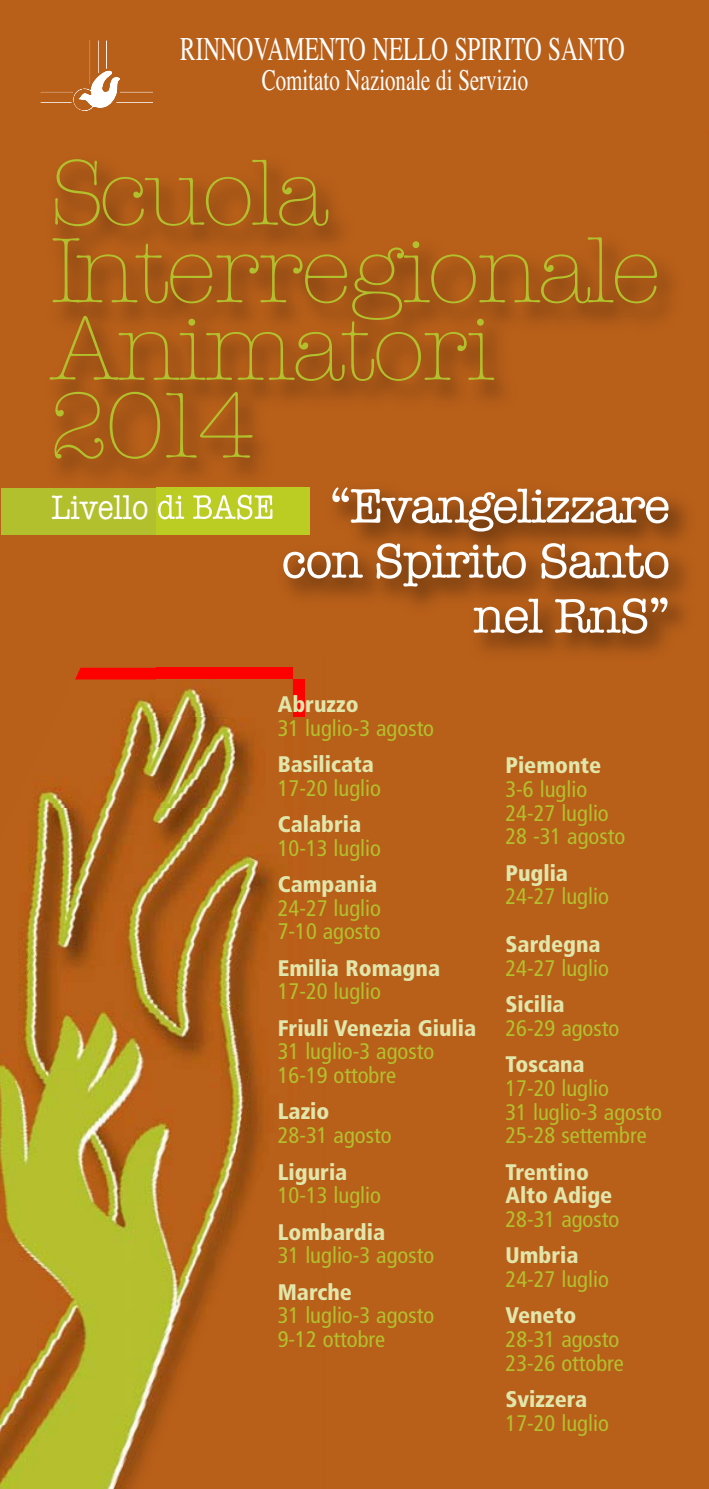
<style>
.page{position:relative;width:709px;height:1489px;background:#fff}
.page>*{position:absolute;margin:0;border:0;box-sizing:border-box;transform-origin:0 0}
.t1{font:300 95px/77.5px "American Typewriter";letter-spacing:-.03em;color:#b3c02d}
.t2{font:50px/55px "American Typewriter";letter-spacing:-.03em;color:#fff;text-align:right}
.t3{font:33.25px "Times";color:#fff;scale:.7 1}
.t4{font:30px "Times";color:#fff;scale:.7 1}
.t5{font:condensed 22.5px/23.8px "Frutiger";color:#b3c02d}
.t6{font:900 condensed 22.5px/23.8px "Frutiger";color:#e1e6ab}
.s1{font-size:35px}
</style>
<div class="page">
<div style="left:0;top:0;width:709px;height:1488px;background:#b85f1a"></div>
<img style="left:24px;top:808px;width:251px;height:335px">
<img style="left:40px;top:40px;width:113px;height:71px">
<img style="left:1px;top:167px;width:671px;height:550px">
<img style="left:75px;top:667px;width:81px;height:12px">
<img style="left:15px;top:679px;width:278px;height:129px">
<div style="left:1px;top:487px;width:308px;height:47px;background:#b3c02d"></div>
<img style="left:156px;top:466px;width:531px;height:250px">
<img style="left:156px;top:656px;width:169px;height:60px">
<img style="left:156px;top:679px;width:148px;height:37px">
<img style="left:156px;top:487px;width:153px;height:47px">
<img style="left:258px;top:1024px;width:3px;height:124px">
<img style="left:24px;top:949px;width:234px;height:5px">
<img style="left:0;top:954px;width:258px;height:534px">
<h3 class="t3" style="left:180px;top:29px;width:637px">RINNOVAMENTO NELLO SPIRITO SANTO</h3>
<h3 class="t4" style="left:262px;top:62px;width:382px">Comitato Nazionale di Servizio</h3>
<h1 class="t1" style="left:50px;top:151px;width:613px">Scuola<br>Interregionale<br>Animatori<br>2014</h1>
<h2 class="t2" style="left:51px;top:476px;width:620px"><span class="s1">Livello di BASE</span> “Evangelizzare con Spirito Santo<br>nel RnS”</h2>
<p class="t6" style="left:278px;top:693px;width:82px">Abruzzo</p>
<p class="t5" style="left:278px;top:717px;width:158px">31 luglio-3 agosto</p>
<p class="t6" style="left:278px;top:753px;width:98px">Basilicata</p>
<p class="t5" style="left:278px;top:777px;width:105px">17-20 luglio</p>
<p class="t6" style="left:278px;top:813px;width:85px">Calabria</p>
<p class="t5" style="left:278px;top:837px;width:105px">10-13 luglio</p>
<p class="t6" style="left:278px;top:873px;width:101px">Campania</p>
<p class="t5" style="left:278px;top:897px;width:105px">24-27 luglio<br>7-10 agosto</p>
<p class="t6" style="left:278px;top:957px;width:164px">Emilia Romagna</p>
<p class="t5" style="left:278px;top:981px;width:105px">17-20 luglio</p>
<p class="t6" style="left:278px;top:1017px;width:200px">Friuli Venezia Giulia</p>
<p class="t5" style="left:278px;top:1041px;width:158px">31 luglio-3 agosto<br>16-19 ottobre</p>
<p class="t6" style="left:278px;top:1101px;width:53px">Lazio</p>
<p class="t5" style="left:278px;top:1125px;width:115px">28-31 agosto</p>
<p class="t6" style="left:278px;top:1161px;width:71px">Liguria</p>
<p class="t5" style="left:278px;top:1185px;width:105px">10-13 luglio</p>
<p class="t6" style="left:278px;top:1221px;width:109px">Lombardia</p>
<p class="t5" style="left:278px;top:1245px;width:158px">31 luglio-3 agosto</p>
<p class="t6" style="left:278px;top:1281px;width:76px">Marche</p>
<p class="t5" style="left:278px;top:1305px;width:158px">31 luglio-3 agosto<br>9-12 ottobre</p>
<p class="t6" style="left:505px;top:755px;width:97px">Piemonte</p>
<p class="t5" style="left:505px;top:779px;width:121px">3-6 luglio<br>24-27 luglio<br>28 -31 agosto</p>
<p class="t6" style="left:505px;top:862px;width:64px">Puglia</p>
<p class="t5" style="left:505px;top:886px;width:105px">24-27 luglio</p>
<p class="t6" style="left:505px;top:934px;width:97px">Sardegna</p>
<p class="t5" style="left:505px;top:957px;width:105px">24-27 luglio</p>
<p class="t6" style="left:505px;top:994px;width:61px">Sicilia</p>
<p class="t5" style="left:505px;top:1017px;width:115px">26-29 agosto</p>
<p class="t6" style="left:505px;top:1054px;width:81px">Toscana</p>
<p class="t5" style="left:505px;top:1077px;width:158px">17-20 luglio<br>31 luglio-3 agosto<br>25-28 settembre</p>
<p class="t6" style="left:505px;top:1161px;width:108px">Trentino<br>Alto Adige</p>
<p class="t5" style="left:505px;top:1209px;width:115px">28-31 agosto</p>
<p class="t6" style="left:505px;top:1245px;width:74px">Umbria</p>
<p class="t5" style="left:505px;top:1269px;width:105px">24-27 luglio</p>
<p class="t6" style="left:505px;top:1305px;width:72px">Veneto</p>
<p class="t5" style="left:505px;top:1329px;width:120px">28-31 agosto<br>23-26 ottobre</p>
<p class="t6" style="left:505px;top:1389px;width:83px">Svizzera</p>
<p class="t5" style="left:505px;top:1412px;width:105px">17-20 luglio</p>
</div>
